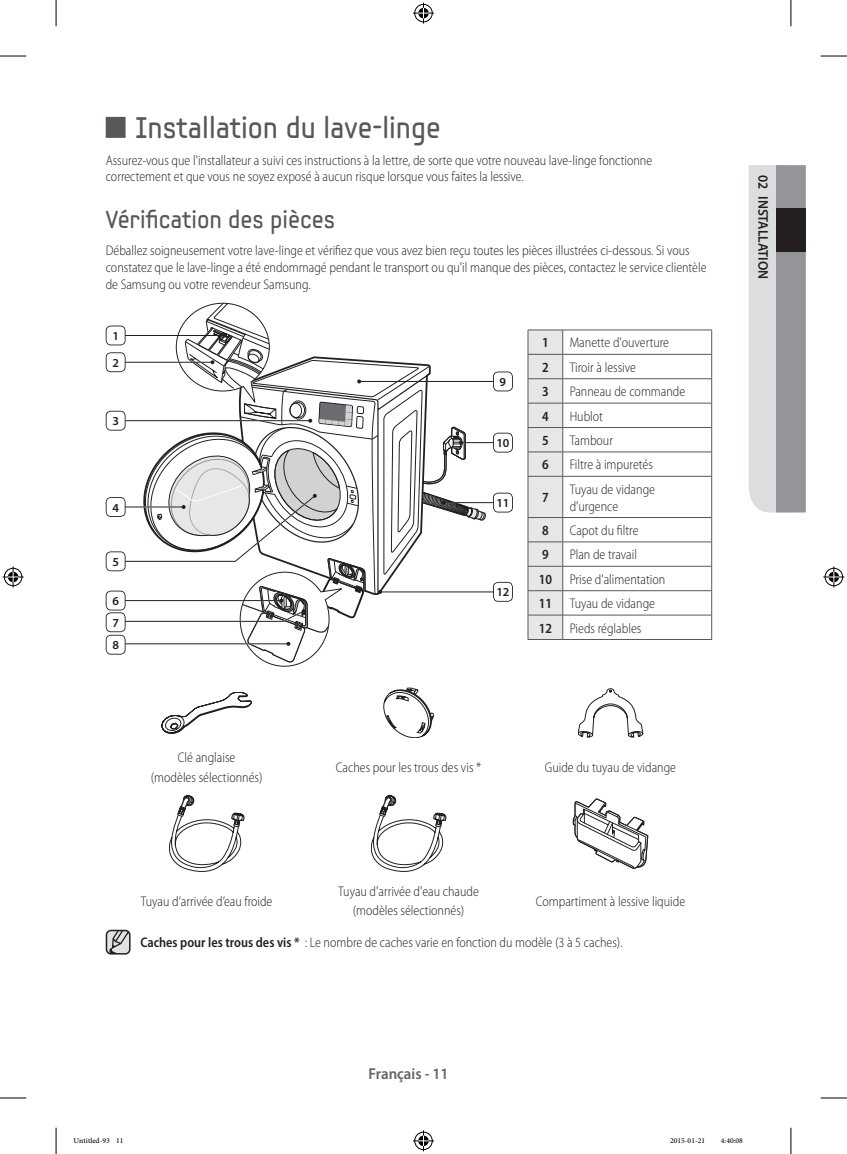
<style>
.page{position:relative;width:847px;height:1154px;background:#fff}
.page>*{position:absolute;margin:0;border:0;box-sizing:border-box;transform-origin:0 0}
.t1{font:29.75px "Samsung Imagination Modern";color:#57585a;scale:.95 1}
.t2{font:24.5px "Samsung Imagination Modern";color:#57585a;scale:.95 1}
.t3{font:600 15.75px "Myriad Pro";color:#636366;scale:.95 1}
.t4{font:300 semi-condensed 14px/16.8px "Myriad Pro";color:#231f20;scale:.95 1}
.t5{font:600 semi-condensed 14px "Myriad Pro";color:#231f20;scale:.95 1}
.t6{font:600 14px "Myriad Pro";color:#231f20;scale:.95 1}
.t7{font:600 12.25px/22.1px "Myriad Pro";color:#231f20;text-align:justify}
.t8{font:10.5px "Adobe Arabic";color:#000}
.s1{font-weight:600}
</style>
<div class="page">
<svg style="left:749px;top:165px;width:56px;height:347px;background:#b9bbbd"></svg>
<div style="left:106px;top:117px;width:19px;height:21px;background:#57585a"></div>
<hr style="left:443px;top:502px;width:59px;height:1px;background:#231f20">
<hr style="left:380px;top:592px;width:122px;height:1px;background:#231f20">
<hr style="left:461px;top:442px;width:41px;height:1px;background:#231f20">
<svg style="left:493px;top:433px;width:19px;height:19px"></svg>
<svg style="left:493px;top:493px;width:19px;height:19px"></svg>
<svg style="left:493px;top:582px;width:19px;height:20px"></svg>
<hr style="left:359px;top:381px;width:143px;height:1px;background:#231f20">
<svg style="left:493px;top:371px;width:19px;height:20px"></svg>
<svg style="left:106px;top:303px;width:380px;height:363px"></svg>
<hr style="left:562px;top:330px;width:149px;height:1px;background:#57585a">
<hr style="left:562px;top:354px;width:149px;height:1px;background:#57585a">
<hr style="left:562px;top:378px;width:149px;height:1px;background:#57585a">
<hr style="left:562px;top:403px;width:149px;height:1px;background:#57585a">
<hr style="left:562px;top:427px;width:149px;height:1px;background:#57585a">
<hr style="left:562px;top:452px;width:149px;height:1px;background:#57585a">
<svg style="left:711px;top:330px;width:1px;height:146px"></svg>
<hr style="left:562px;top:476px;width:149px;height:1px;background:#57585a">
<hr style="left:711px;top:476px;width:1px;height:41px;background:#57585a">
<hr style="left:562px;top:517px;width:149px;height:1px;background:#57585a">
<hr style="left:562px;top:542px;width:149px;height:1px;background:#57585a">
<hr style="left:562px;top:566px;width:149px;height:1px;background:#57585a">
<hr style="left:562px;top:590px;width:149px;height:1px;background:#57585a">
<hr style="left:562px;top:615px;width:149px;height:1px;background:#57585a">
<svg style="left:527px;top:330px;width:36px;height:309px;background:#dddee0"></svg>
<svg style="left:711px;top:518px;width:1px;height:121px"></svg>
<hr style="left:527px;top:639px;width:35px;height:1px;background:#57585a">
<hr style="left:562px;top:639px;width:149px;height:1px;background:#57585a">
<svg style="left:162px;top:692px;width:89px;height:42px"></svg>
<svg style="left:383px;top:688px;width:50px;height:50px"></svg>
<svg style="left:578px;top:688px;width:64px;height:49px"></svg>
<svg style="left:169px;top:795px;width:75px;height:77px"></svg>
<svg style="left:371px;top:795px;width:75px;height:77px"></svg>
<svg style="left:572px;top:798px;width:76px;height:71px"></svg>
<svg style="left:106px;top:930px;width:24px;height:24px"></svg>
<div style="left:775px;top:209px;width:30px;height:43px;background:#231f20"></div>
<svg style="left:0;top:56px;width:26px;height:1px"></svg>
<svg style="left:820px;top:56px;width:26px;height:1px"></svg>
<svg style="left:0;top:1097px;width:26px;height:1px"></svg>
<svg style="left:820px;top:1097px;width:26px;height:1px"></svg>
<svg style="left:56px;top:0;width:1px;height:26px"></svg>
<svg style="left:56px;top:1128px;width:1px;height:26px"></svg>
<svg style="left:790px;top:0;width:1px;height:26px"></svg>
<svg style="left:790px;top:1128px;width:1px;height:26px"></svg>
<svg style="left:413px;top:3px;width:21px;height:21px"></svg>
<svg style="left:413px;top:1130px;width:21px;height:21px"></svg>
<svg style="left:3px;top:566px;width:21px;height:21px"></svg>
<svg style="left:823px;top:566px;width:21px;height:21px"></svg>
<h1 class="t1" style="left:135px;top:108px;width:322px">Installation du lave-linge</h1>
<p class="t4" style="left:106px;top:152px;width:576px">Assurez-vous que l'installateur a suivi ces instructions à la lettre, de sorte que votre nouveau lave-linge fonctionne correctement et que vous ne soyez exposé à aucun risque lorsque vous faites la lessive.</p>
<h2 class="t2" style="left:106px;top:204px;width:243px">Vérification des pièces</h2>
<p class="t4" style="left:106px;top:242px;width:633px">Déballez soigneusement votre lave-linge et vérifiez que vous avez bien reçu toutes les pièces illustrées ci-dessous. Si vous constatez que le lave-linge a été endommagé pendant le transport ou qu'il manque des pièces, contactez le service clientèle de Samsung ou votre revendeur Samsung.</p>
<p class="t7" style="left:112px;top:325px;width:8px">1</p>
<p class="t7" style="left:112px;top:351px;width:8px">2</p>
<p class="t7" style="left:112px;top:410px;width:8px">3</p>
<p class="t7" style="left:112px;top:496px;width:8px">4</p>
<p class="t7" style="left:112px;top:550px;width:8px">5</p>
<p class="t7" style="left:112px;top:590px;width:8px">6<br>7<br>8</p>
<p class="t7" style="left:499px;top:371px;width:8px">9</p>
<p class="t7" style="left:496px;top:432px;width:15px">10</p>
<p class="t7" style="left:496px;top:492px;width:15px">11</p>
<p class="t7" style="left:496px;top:581px;width:15px">12</p>
<p class="t5" style="left:542px;top:335px;width:8px">1</p>
<p class="t4" style="left:569px;top:335px;width:106px">Manette d'ouverture</p>
<p class="t5" style="left:542px;top:359px;width:8px">2</p>
<p class="t4" style="left:569px;top:359px;width:71px">Tiroir à lessive</p>
<p class="t5" style="left:542px;top:384px;width:8px">3</p>
<p class="t4" style="left:569px;top:383px;width:123px">Panneau de commande</p>
<p class="t5" style="left:542px;top:408px;width:8px">4</p>
<p class="t4" style="left:569px;top:408px;width:37px">Hublot</p>
<p class="t5" style="left:542px;top:432px;width:8px">5</p>
<p class="t4" style="left:569px;top:432px;width:47px">Tambour</p>
<p class="t5" style="left:542px;top:457px;width:8px">6</p>
<p class="t4" style="left:569px;top:456px;width:89px">Filtre à impuretés</p>
<p class="t5" style="left:542px;top:490px;width:8px">7</p>
<p class="t4" style="left:569px;top:481px;width:91px">Tuyau de vidange d'urgence</p>
<p class="t5" style="left:542px;top:522px;width:8px">8</p>
<p class="t4" style="left:569px;top:522px;width:74px">Capot du filtre</p>
<p class="t5" style="left:542px;top:547px;width:8px">9</p>
<p class="t4" style="left:569px;top:546px;width:72px">Plan de travail</p>
<p class="t5" style="left:538px;top:571px;width:15px">10</p>
<p class="t4" style="left:569px;top:571px;width:102px">Prise d'alimentation</p>
<p class="t5" style="left:538px;top:596px;width:15px">11</p>
<p class="t4" style="left:569px;top:595px;width:91px">Tuyau de vidange</p>
<p class="t5" style="left:538px;top:620px;width:15px">12</p>
<p class="t4" style="left:569px;top:620px;width:77px">Pieds réglables</p>
<p class="t4" style="left:151px;top:748px;width:119px;line-height:19.2px;text-align:center">Clé anglaise<br>(modèles sélectionnés)</p>
<p class="t4" style="left:336px;top:759px;width:154px">Caches pour les trous des vis *</p>
<p class="t4" style="left:544px;top:759px;width:139px">Guide du tuyau de vidange</p>
<p class="t4" style="left:141px;top:893px;width:140px">Tuyau d’arrivée d’eau froide</p>
<p class="t4" style="left:338px;top:882px;width:149px;line-height:19.2px;text-align:center">Tuyau d'arrivée d'eau chaude (modèles sélectionnés)</p>
<p class="t4" style="left:535px;top:893px;width:159px">Compartiment à lessive liquide</p>
<p class="t4" style="left:140px;top:934px;width:509px"><span class="s1">Caches pour les trous des vis *</span> : Le nombre de caches varie en fonction du modèle (3 à 5 caches).</p>
<p class="t6" style="left:771px;top:175px;width:111px;rotate:90deg">02 INSTALLATION</p>
<p class="t3" style="left:368px;top:1064px;width:86px">Français - 11</p>
<p class="t8" style="left:74px;top:1133px;width:51px">Untitled-93 11</p>
<p class="t8" style="left:669px;top:1133px;width:37px">2015-01-21</p>
<p class="t8" style="left:720px;top:1133px;width:24px">4:40:08</p>
</div>
